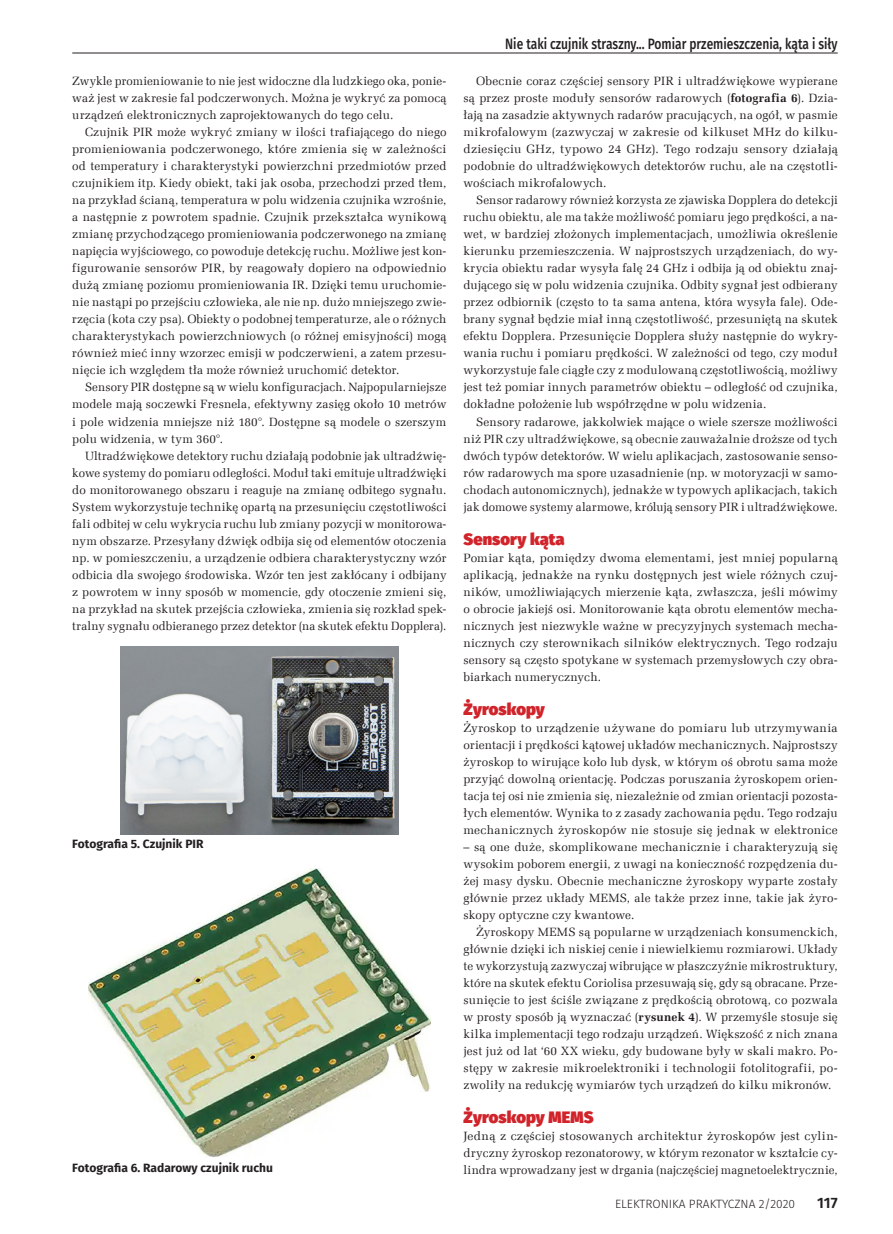
<style>
.page{position:relative;width:893px;height:1234px;background:#fff}
.page>*{position:absolute;margin:0;border:0;box-sizing:border-box;transform-origin:0 0}
._3_Srodtytul{font:900 16.5px "Fira Sans";letter-spacing:.005em;color:#d1232a}
.t1{font:500 15px "Fira Sans";color:#231f20;scale:.8 1}
.t2{font:600 15px "Fira Sans";color:#231f20}
._1_Body{font:12px/17px "Zapf Ellipt EU";letter-spacing:.015em;color:#231f20;text-align:justify}
._4_Podpis{font:700 12px "Fira Sans";color:#231f20}
.t3{font:300 12px "Fira Sans";color:#231f20}
.s1{font-weight:700}
</style>
<div class="page">
<hr style="left:72px;top:53px;width:766px;height:1px;background:#231f20">
<img style="left:120px;top:646px;width:279px;height:187px">
<img style="left:88px;top:868px;width:343px;height:289px">
<p class="_1_Body" style="left:72px;top:73px;width:376px">Zwykle promieniowanie to nie jest widoczne dla ludzkiego oka, ponie&shy;waż jest w zakresie fal podczerwonych. Można je wykryć za pomocą urządzeń elektronicznych zaprojektowanych do tego celu.</p>
<p class="_1_Body" style="left:72px;top:124px;width:376px;text-indent:13px">Czujnik PIR może wykryć zmiany w ilości trafiającego do niego promieniowania podczerwonego, które zmienia się w zależności od temperatury i charakterystyki powierzchni przedmiotów przed czujnikiem itp. Kiedy obiekt, taki jak osoba, przechodzi przed tłem, na przykład ścianą, temperatura w polu widzenia czujnika wzrośnie, a następnie z powrotem spadnie. Czujnik przekształca wynikową zmianę przychodzącego promieniowania podczerwonego na zmianę napięcia wyjściowego, co powoduje detekcję ruchu. Możliwe jest kon&shy;figurowanie sensorów PIR, by reagowały dopiero na odpowiednio dużą zmianę poziomu promieniowania IR. Dzięki temu uruchomie&shy;nie nastąpi po przejściu człowieka, ale nie np. dużo mniejszego zwie&shy;rzęcia (kota czy psa). Obiekty o podobnej temperaturze, ale o różnych charakterystykach powierzchniowych (o różnej emisyjności) mogą również mieć inny wzorzec emisji w podczerwieni, a zatem przesu&shy;nięcie ich względem tła może również uruchomić detektor.</p>
<p class="_1_Body" style="left:72px;top:379px;width:376px;text-indent:13px">Sensory PIR dostępne są w wielu konfiguracjach. Najpopularniejsze modele mają soczewki Fresnela, efektywny zasięg około 10 metrów i pole widzenia mniejsze niż 180°. Dostępne są modele o szerszym polu widzenia, w tym 360°.</p>
<p class="_1_Body" style="left:72px;top:447px;width:376px;text-indent:13px">Ultradźwiękowe detektory ruchu działają podobnie jak ultradźwię&shy;kowe systemy do pomiaru odległości. Moduł taki emituje ultradźwięki do monitorowanego obszaru i reaguje na zmianę odbitego sygnału.<br>System wykorzystuje technikę opartą na przesunięciu częstotliwości fali odbitej w celu wykrycia ruchu lub zmiany pozycji w monitorowa&shy;nym obszarze. Przesyłany dźwięk odbija się od elementów otoczenia np. w pomieszczeniu, a urządzenie odbiera charakterystyczny wzór odbicia dla swojego środowiska. Wzór ten jest zakłócany i odbijany z powrotem w inny sposób w momencie, gdy otoczenie zmieni się, na przykład na skutek przejścia człowieka, zmienia się rozkład spek&shy;tralny sygnału odbieranego przez detektor (na skutek efektu Dopplera).</p>
<p class="_4_Podpis" style="left:72px;top:833px;width:133px">Fotografia 5. Czujnik PIR</p>
<p class="_4_Podpis" style="left:72px;top:1156px;width:202px">Fotografia 6. Radarowy czujnik ruchu</p>
<p class="t1" style="left:505px;top:32px;width:417px">Nie taki czujnik straszny... Pomiar przemieszczenia, kąta i siły</p>
<p class="_1_Body" style="left:463px;top:73px;width:376px;text-indent:13px">Obecnie coraz częściej sensory PIR i ultradźwiękowe wypierane są przez proste moduły sensorów radarowych (<span class="s1">fotografia 6</span>). Dzia&shy;łają na zasadzie aktywnych radarów pracujących, na ogół, w pasmie mikrofalowym (zazwyczaj w zakresie od kilkuset MHz do kilku&shy;dziesięciu GHz, typowo 24 GHz). Tego rodzaju sensory działają podobnie do ultradźwiękowych detektorów ruchu, ale na częstotli&shy;wościach mikrofalowych.</p>
<p class="_1_Body" style="left:463px;top:192px;width:376px;text-indent:13px">Sensor radarowy również korzysta ze zjawiska Dopplera do detekcji ruchu obiektu, ale ma także możliwość pomiaru jego prędkości, a na&shy;wet, w bardziej złożonych implementacjach, umożliwia określenie kierunku przemieszczenia. W najprostszych urządzeniach, do wy&shy;krycia obiektu radar wysyła falę 24 GHz i odbija ją od obiektu znaj&shy;dującego się w polu widzenia czujnika. Odbity sygnał jest odbierany przez odbiornik (często to ta sama antena, która wysyła fale). Ode&shy;brany sygnał będzie miał inną częstotliwość, przesuniętą na skutek efektu Dopplera. Przesunięcie Dopplera służy następnie do wykry&shy;wania ruchu i pomiaru prędkości. W zależności od tego, czy moduł wykorzystuje fale ciągłe czy z modulowaną częstotliwością, możliwy jest też pomiar innych parametrów obiektu – odległość od czujnika, dokładne położenie lub współrzędne w polu widzenia.</p>
<p class="_1_Body" style="left:463px;top:413px;width:376px;text-indent:13px">Sensory radarowe, jakkolwiek mające o wiele szersze możliwości niż PIR czy ultradźwiękowe, są obecnie zauważalnie droższe od tych dwóch typów detektorów. W wielu aplikacjach, zastosowanie senso&shy;rów radarowych ma spore uzasadnienie (np. w motoryzacji w samo&shy;chodach autonomicznych), jednakże w typowych aplikacjach, takich jak domowe systemy alarmowe, królują sensory PIR i ultradźwiękowe.</p>
<p class="_3_Srodtytul" style="left:463px;top:523px;width:103px">Sensory kąta</p>
<p class="_1_Body" style="left:463px;top:549px;width:376px">Pomiar kąta, pomiędzy dwoma elementami, jest mniej popularną aplikacją, jednakże na rynku dostępnych jest wiele różnych czuj&shy;ników, umożliwiających mierzenie kąta, zwłaszcza, jeśli mówimy o obrocie jakiejś osi. Monitorowanie kąta obrotu elementów mecha&shy;nicznych jest niezwykle ważne w precyzyjnych systemach mecha&shy;nicznych czy sterownikach silników elektrycznych. Tego rodzaju sensory są często spotykane w systemach przemysłowych czy obra&shy;biarkach numerycznych.</p>
<p class="_3_Srodtytul" style="left:463px;top:693px;width:83px">Żyroskopy</p>
<p class="_1_Body" style="left:463px;top:719px;width:376px">Żyroskop to urządzenie używane do pomiaru lub utrzymywania orientacji i prędkości kątowej układów mechanicznych. Najprostszy żyroskop to wirujące koło lub dysk, w którym oś obrotu sama może przyjąć dowolną orientację. Podczas poruszania żyroskopem orien&shy;tacja tej osi nie zmienia się, niezależnie od zmian orientacji pozosta&shy;łych elementów. Wynika to z zasady zachowania pędu. Tego rodzaju mechanicznych żyroskopów nie stosuje się jednak w elektronice</p>
<p class="_1_Body" style="left:463px;top:838px;width:376px">– są one duże, skomplikowane mechanicznie i charakteryzują się wysokim poborem energii, z uwagi na konieczność rozpędzenia du&shy;żej masy dysku. Obecnie mechaniczne żyroskopy wyparte zostały głównie przez układy MEMS, ale także przez inne, takie jak żyro&shy;skopy optyczne czy kwantowe.</p>
<p class="_1_Body" style="left:463px;top:923px;width:376px;text-indent:13px">Żyroskopy MEMS są popularne w urządzeniach konsumenckich, głównie dzięki ich niskiej cenie i niewielkiemu rozmiarowi. Układy te wykorzystują zazwyczaj wibrujące w płaszczyźnie mikrostruktury, które na skutek efektu Coriolisa przesuwają się, gdy są obracane. Prze&shy;sunięcie to jest ściśle związane z prędkością obrotową, co pozwala w prosty sposób ją wyznaczać (<span class="s1">rysunek 4</span>). W przemyśle stosuje się kilka implementacji tego rodzaju urządzeń. Większość z nich znana jest już od lat ‘60 XX wieku, gdy budowane były w skali makro. Po&shy;stępy w zakresie mikroelektroniki i technologii fotolitografii, po&shy;zwoliły na redukcję wymiarów tych urządzeń do kilku mikronów.</p>
<p class="_3_Srodtytul" style="left:463px;top:1101px;width:132px">Żyroskopy MEMS</p>
<p class="_1_Body" style="left:463px;top:1127px;width:376px">Jedną z częściej stosowanych architektur żyroskopów jest cylin&shy;dryczny żyroskop rezonatorowy, w którym rezonator w kształcie cy&shy;lindra wprowadzany jest w drgania (najczęściej magnetoelektrycznie,</p>
<p class="t3" style="left:615px;top:1195px;width:182px">ELEKTRONIKA PRAKTYCZNA 2/2020</p>
<p class="t2" style="left:817px;top:1190px;width:22px">117</p>
</div>
